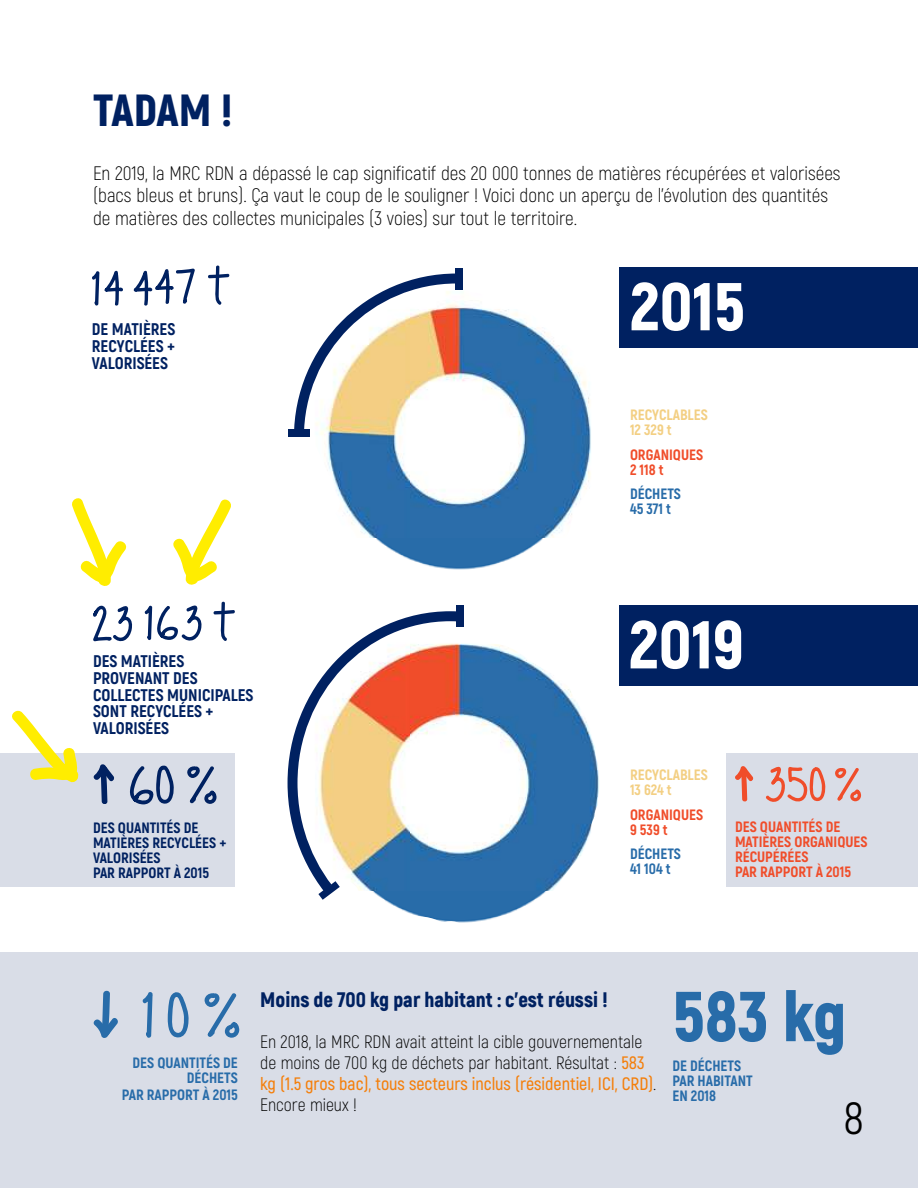
<style>
.page{position:relative;width:918px;height:1188px;background:#fff}
.page>*{position:absolute;margin:0;border:0;box-sizing:border-box;transform-origin:0 0}
.t1{font:900 70.5px "Akrobat";color:#286ca9}
.t2{font:900 67.5px "Akrobat";color:#fff}
.t3{font:900 45px "Akrobat";letter-spacing:-.005em;color:#002161}
.t4{font:45px "Akrobat";color:#000}
.t5{font:900 21px "Akrobat";color:#002161}
.t6{font:300 19.5px/22.5px "Akrobat";color:#000}
.t7{font:300 18px/21px "Akrobat";color:#000}
.t8{font:800 16.8px/16.8px "Akrobat";color:#002161;text-align:justify}
.t9{font:800 15px/15px "Akrobat";color:#286ca9}
.t10{font:800 15px/15px "Akrobat";color:#f04d2a}
.t11{font:800 15px/15px "Akrobat";color:#002161}
.t12{font:800 15px/15px "Akrobat";color:#f3cf83}
.s1{font-weight:600;color:#f47f0b}
</style>
<div class="page">
<svg style="left:273px;top:267px;width:376px;height:686px"></svg>
<div style="left:726px;top:753px;width:192px;height:133px;background:#d9dde7"></div>
<div style="left:0;top:953px;width:918px;height:235px;background:#d9dde7"></div>
<div style="left:620px;top:267px;width:298px;height:81px;background:#002161"></div>
<div style="left:620px;top:605px;width:298px;height:81px;background:#002161"></div>
<svg style="left:92px;top:270px;width:31px;height:36px"></svg>
<svg style="left:133px;top:268px;width:62px;height:38px"></svg>
<svg style="left:208px;top:265px;width:22px;height:40px"></svg>
<svg style="left:93px;top:990px;width:25px;height:48px"></svg>
<svg style="left:204px;top:993px;width:35px;height:45px"></svg>
<svg style="left:168px;top:992px;width:21px;height:46px"></svg>
<svg style="left:142px;top:992px;width:11px;height:46px"></svg>
<svg style="left:735px;top:766px;width:19px;height:36px"></svg>
<svg style="left:835px;top:768px;width:26px;height:34px"></svg>
<svg style="left:766px;top:766px;width:60px;height:36px"></svg>
<svg style="left:93px;top:605px;width:39px;height:37px"></svg>
<svg style="left:144px;top:605px;width:58px;height:36px"></svg>
<svg style="left:213px;top:601px;width:22px;height:40px"></svg>
<svg style="left:72px;top:498px;width:55px;height:88px"></svg>
<svg style="left:173px;top:499px;width:58px;height:86px"></svg>
<div style="left:0;top:753px;width:235px;height:133px;background:#d9dde7"></div>
<svg style="left:12px;top:710px;width:67px;height:73px"></svg>
<h3 class="t3" style="left:93px;top:81px;width:141px">TADAM !</h3>
<p class="t6" style="left:93px;top:162px;width:749px">En 2019, la MRC RDN a dépassé le cap significatif des 20 000 tonnes de matières récupérées et valorisées (bacs bleus et bruns). Ça vaut le coup de le souligner ! Voici donc un aperçu de l’évolution des quantités de matières des collectes municipales (3 voies) sur tout le territoire.</p>
<p class="t8" style="left:92px;top:321px;width:85px">DE MATIÈRES RECYCLÉES + VALORISÉES</p>
<p class="t8" style="left:93px;top:652px;width:162px;text-align:left">DES MATIÈRES<br>PROVENANT DES<br>COLLECTES MUNICIPALES<br>SONT RECYCLÉES +<br>VALORISÉES</p>
<p class="t11" style="left:93px;top:820px;width:135px">DES QUANTITÉS DE<br>MATIÈRES RECYCLÉES +<br>VALORISÉES<br>PAR RAPPORT À 2015</p>
<h2 class="t2" style="left:630px;top:263px;width:116px">2015</h2>
<p class="t12" style="left:630px;top:407px;width:79px">RECYCLABLES<br>12 329 t</p>
<p class="t10" style="left:630px;top:447px;width:75px">ORGANIQUES<br>2 118 t</p>
<p class="t9" style="left:630px;top:486px;width:53px">DÉCHETS<br>45 371 t</p>
<h2 class="t2" style="left:629px;top:601px;width:116px">2019</h2>
<p class="t12" style="left:630px;top:767px;width:79px">RECYCLABLES<br>13 624 t</p>
<p class="t10" style="left:630px;top:807px;width:75px">ORGANIQUES<br>9 539 t</p>
<p class="t9" style="left:630px;top:846px;width:53px">DÉCHETS<br>41 104 t</p>
<p class="t10" style="left:735px;top:819px;width:134px">DES QUANTITÉS DE<br>MATIÈRES ORGANIQUES<br>RÉCUPÉRÉES<br>PAR RAPPORT À 2015</p>
<p class="t9" style="left:132px;top:1056px;width:107px;text-align:right">DES QUANTITÉS DE<br>DÉCHETS</p>
<p class="t9" style="left:122px;top:1087px;width:118px">PAR RAPPORT À 2015</p>
<p class="t5" style="left:260px;top:986px;width:349px">Moins de 700 kg par habitant : c’est réussi !</p>
<p class="t7" style="left:260px;top:1031px;width:398px">En 2018, la MRC RDN avait atteint la cible gouvernementale de moins de 700 kg de déchets par habitant. Résultat : <span class="s1">583 kg (1.5 gros bac), tous secteurs inclus (résidentiel, ICI, CRD)</span>.<br>Encore mieux !</p>
<h1 class="t1" style="left:672px;top:971px;width:176px">583 kg</h1>
<p class="t9" style="left:672px;top:1058px;width:82px">DE DÉCHETS<br>PAR HABITANT<br>EN 2018</p>
<h3 class="t4" style="left:843px;top:1092px;width:22px">8</h3>
</div>
